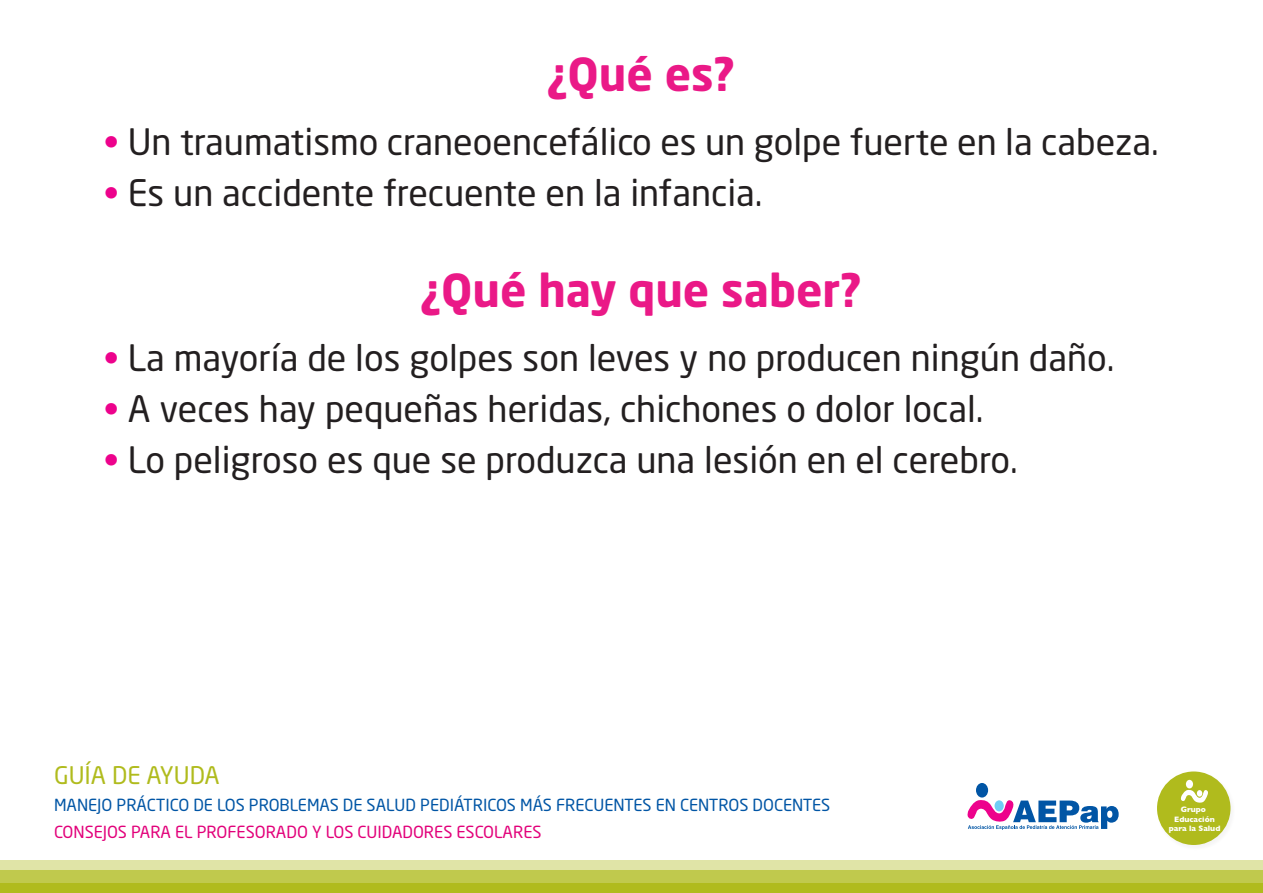
<style>
.page{position:relative;width:1263px;height:893px;background:#fff}
.page>*{position:absolute;margin:0;border:0;box-sizing:border-box;transform-origin:0 0}
._00_LADILLO_1_MAGENT{font:700 45px "Neo Sans Std";color:#ea1987}
.t1{font:36px "Neo Sans Std";color:#231f20}
.t2{font:24px "Neo Sans Std";color:#b0bb1d}
.t3{font:16.5px "Neo Sans Std";color:#0155a5}
.t4{font:16.5px "Neo Sans Std";color:#e2007a}
.t5{font:700 7.95px/9.6px "Gill Sans";color:#fff;text-align:center}
.s1{color:#ed028c}
</style>
<div class="page">
<div style="left:0;top:860px;width:1263px;height:33px;background:#e0e4a7"></div>
<div style="left:0;top:870px;width:1263px;height:23px;background:linear-gradient(to right,#c0c94d,#c0c94d)"></div>
<div style="left:0;top:884px;width:1263px;height:9px;background:#b0bb1d"></div>
<div style="left:976px;top:783px;width:12px;height:14px;background:#0155a5;border-radius:50%"></div>
<svg style="left:967px;top:800px;width:152px;height:30px"></svg>
<img style="left:1157px;top:771px;width:74px;height:74px">
<div style="left:1157px;top:771px;width:73px;height:74px;background:#b0bb1d;border-radius:50%"></div>
<div style="left:1186px;top:780px;width:7px;height:8px;background:#fff;border-radius:50%"></div>
<svg style="left:1181px;top:790px;width:27px;height:13px"></svg>
<p class="_00_LADILLO_1_MAGENT" style="left:546px;top:46px;width:191px">¿Qué es?</p>
<p class="t1" style="left:104px;top:120px;width:1057px"><span class="s1">•</span> Un traumatismo craneoencefálico es un golpe fuerte en la cabeza.</p>
<p class="t1" style="left:104px;top:171px;width:660px"><span class="s1">•</span> Es un accidente frecuente en la infancia.</p>
<p class="_00_LADILLO_1_MAGENT" style="left:420px;top:262px;width:444px">¿Qué hay que saber?</p>
<p class="t1" style="left:104px;top:336px;width:1012px"><span class="s1">•</span> La mayoría de los golpes son leves y no producen ningún daño.</p>
<p class="t1" style="left:104px;top:387px;width:881px"><span class="s1">•</span> A veces hay pequeñas heridas, chichones o dolor local.</p>
<p class="t1" style="left:104px;top:438px;width:915px"><span class="s1">•</span> Lo peligroso es que se produzca una lesión en el cerebro.</p>
<p class="t2" style="left:54px;top:760px;width:167px">GUÍA DE AYUDA</p>
<p class="t3" style="left:54px;top:794px;width:778px">MANEJO PRÁCTICO DE LOS PROBLEMAS DE SALUD PEDIÁTRICOS MÁS FRECUENTES EN CENTROS DOCENTES</p>
<p class="t4" style="left:54px;top:821px;width:489px">CONSEJOS PARA EL PROFESORADO Y LOS CUIDADORES ESCOLARES</p>
<p class="t5" style="left:1169px;top:804px;width:53px">Grupo<br>Educación para la Salud</p>
</div>
